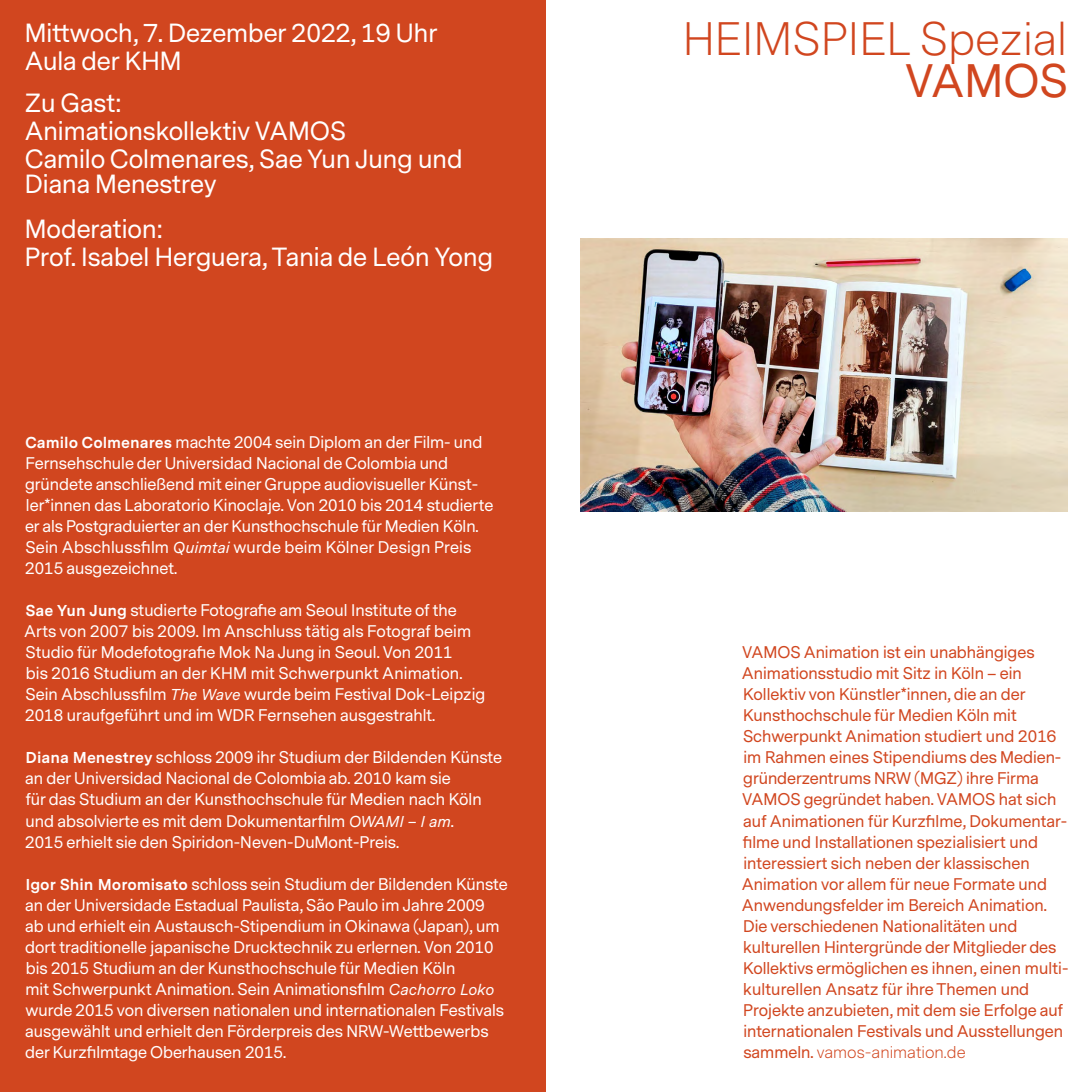
<style>
.page{position:relative;width:1092px;height:1092px;background:#fff}
.page>*{position:absolute;margin:0;border:0;box-sizing:border-box;transform-origin:0 0}
.Title_Movie_Gr{font:300 43.75px "Messina Sans";color:#d1461f}
.Title_Movie_Gr-2{font:43.75px "Messina Sans";color:#d1461f}
.Messina_14_14{font:24.5px/24.5px "Messina Sans";color:#fff}
.Messina_9_12{font:15.75px/21px "Messina Sans";color:#fff}
.Messina_9_12_GR_Inde{font:15.75px/21px "Messina Sans";color:#d1461f}
.s1{font-weight:700}
.s2{font-style:italic}
.s3{font-weight:300}
</style>
<div class="page">
<div style="left:0;top:0;width:546px;height:1091px;background:#d1461f"></div>
<img style="left:580px;top:238px;width:487px;height:273px">
<p class="Messina_14_14" style="left:25px;top:22px;width:414px">Mittwoch, 7. Dezember 2022, 19 Uhr</p>
<p class="Messina_14_14" style="left:25px;top:50px;width:158px">Aula der KHM</p>
<p class="Messina_14_14" style="left:25px;top:92px;width:98px">Zu Gast:</p>
<p class="Messina_14_14" style="left:25px;top:120px;width:322px">Animationskollektiv VAMOS</p>
<p class="Messina_14_14" style="left:25px;top:148px;width:439px">Camilo Colmenares, Sae Yun Jung und<br>Diana Menestrey</p>
<p class="Messina_14_14" style="left:25px;top:218px;width:139px">Moderation:</p>
<p class="Messina_14_14" style="left:25px;top:246px;width:469px">Prof. Isabel Herguera, Tania de León Yong</p>
<p class="Messina_9_12" style="left:25px;top:432px;width:469px"><span class="s1">Camilo Colmenares</span> machte 2004 sein Diplom an der Film- und Fernsehschule der Universidad Nacional de Colombia und gründete anschließend mit einer Gruppe audiovisueller Künst&shy;ler*innen das Laboratorio Kinoclaje. Von 2010 bis 2014 studierte er als Postgraduierter an der Kunsthochschule für Medien Köln.<br>Sein Abschlussfilm <span class="s2">Quimtai</span> wurde beim Kölner Design Preis 2015 ausgezeichnet.</p>
<p class="Messina_9_12" style="left:24px;top:600px;width:462px"><span class="s1">Sae Yun Jung</span> studierte Fotografie am Seoul Institute of the Arts von 2007 bis 2009. Im Anschluss tätig als Fotograf beim Studio für Modefotografie Mok Na Jung in Seoul. Von 2011<br>bis 2016 Studium an der KHM mit Schwerpunkt Animation.<br>Sein Abschlussfilm <span class="s2">The Wave</span> wurde beim Festival Dok-Leipzig 2018 uraufgeführt und im WDR Fernsehen ausgestrahlt.</p>
<p class="Messina_9_12" style="left:25px;top:747px;width:478px"><span class="s1">Diana Menestrey</span> schloss 2009 ihr Studium der Bildenden Künste an der Universidad Nacional de Colombia ab. 2010 kam sie<br>für das Studium an der Kunsthochschule für Medien nach Köln und absolvierte es mit dem Dokumentarfilm <span class="s2">OWAMI – I am</span>.<br>2015 erhielt sie den Spiridon-Neven-DuMont-Preis.</p>
<p class="Messina_9_12" style="left:25px;top:873px;width:484px"><span class="s1">Igor Shin Moromisato</span> schloss sein Studium der Bildenden Künste an der Universidade Estadual Paulista, São Paulo im Jahre 2009<br>ab und erhielt ein Austausch-Stipendium in Okinawa (Japan), um dort traditionelle japanische Drucktechnik zu erlernen. Von 2010 bis 2015 Studium an der Kunsthochschule für Medien Köln<br>mit Schwerpunkt Animation. Sein Animationsfilm <span class="s2">Cachorro Loko </span>wurde 2015 von diversen nationalen und internationalen Festivals ausgewählt und erhielt den Förderpreis des NRW-Wettbewerbs der Kurzfilmtage Oberhausen 2015.</p>
<p class="Title_Movie_Gr" style="left:682px;top:10px;width:386px">HEIMSPIEL Spezial</p>
<p class="Title_Movie_Gr-2" style="left:905px;top:52px;width:164px">VAMOS</p>
<p class="Messina_9_12_GR_Inde" style="left:741px;top:642px;width:328px">VAMOS Animation ist ein unabhängiges Animationsstudio mit Sitz in Köln – ein Kollektiv von Künstler*innen, die an der Kunsthochschule für Medien Köln mit Schwerpunkt Animation studiert und 2016 im Rahmen eines Stipendiums des Medien&shy;gründerzentrums NRW (MGZ) ihre Firma VAMOS gegründet haben. VAMOS hat sich auf Animationen für Kurzfilme, Dokumentar&shy;filme und Installationen spezialisiert und interessiert sich neben der klassischen Animation vor allem für neue Formate und Anwendungsfelder im Bereich Animation.<br>Die verschiedenen Nationalitäten und kulturellen Hintergründe der Mitglieder des Kollektivs ermöglichen es ihnen, einen multi&shy;kulturellen Ansatz für ihre Themen und Projekte anzubieten, mit dem sie Erfolge auf internationalen Festivals und Ausstellungen sammeln. <span class="s3">vamos-animation.de</span></p>
</div>
